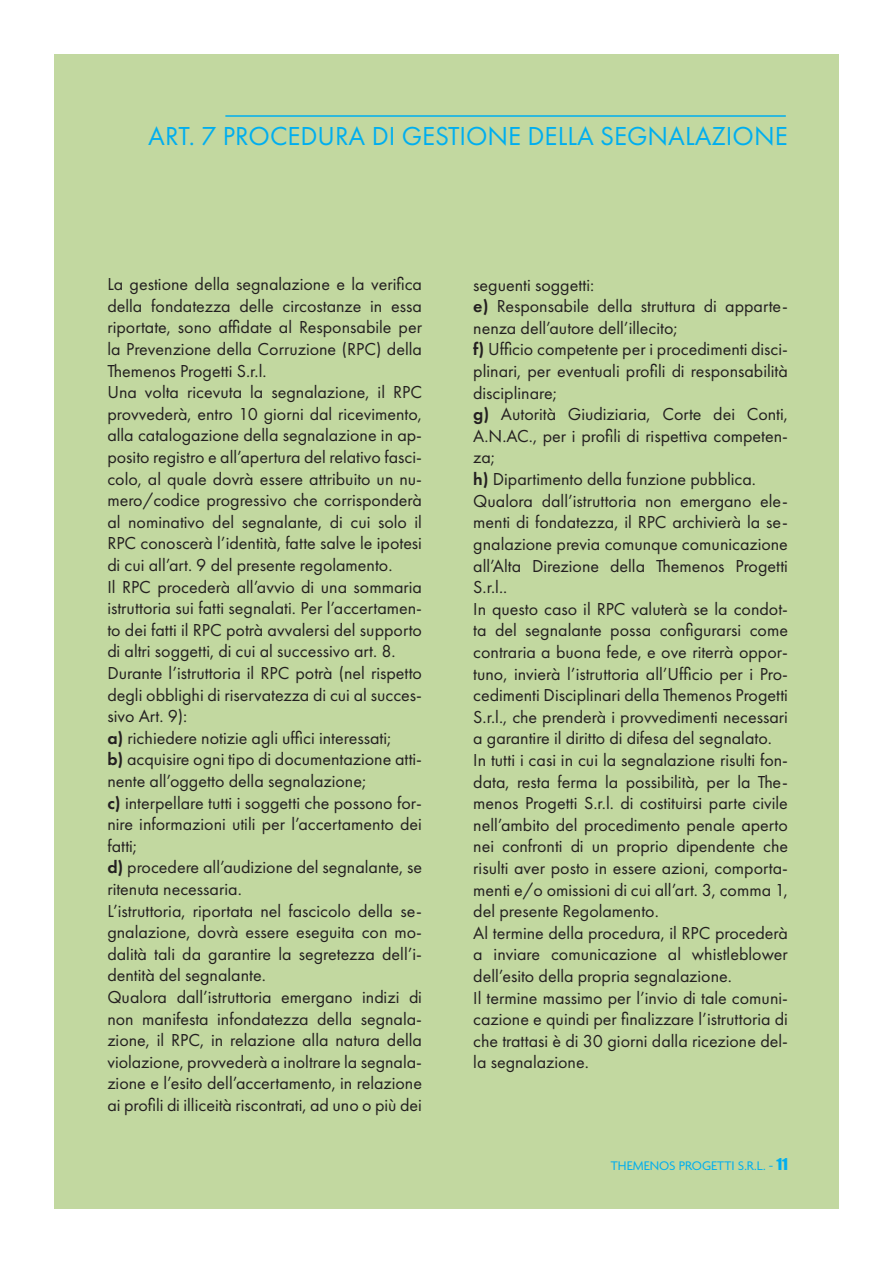
<style>
.page{position:relative;width:893px;height:1263px;background:#fff}
.page>*{position:absolute;margin:0;border:0;box-sizing:border-box;transform-origin:0 0}
.Stile_di_paragrafo_2{font:27px "Futura PT";color:#00aeef}
.t1{font:18px/21.6px "Futura PT";color:#231f20;text-align:justify}
.t2{font:13.5px "Agenda";color:#00aeef}
.s1{font-weight:600}
.s2{font-family:"Impact";font-size:15px}
</style>
<div class="page">
<div style="left:54px;top:54px;width:785px;height:1155px;background:#c2d8a0"></div>
<hr style="left:225px;top:115px;width:561px;height:2px;background:#00aeef">
<p class="Stile_di_paragrafo_2" style="left:148px;top:120px;width:641px">ART. 7 PROCEDURA DI GESTIONE DELLA SEGNALAZIONE</p>
<p class="t1" style="left:107px;top:273px;width:316px">La gestione della segnalazione e la verifica della fondatezza delle circostanze in essa riportate, sono affidate al Responsabile per la Prevenzione della Corruzione (RPC) della Themenos Progetti S.r.l.</p>
<p class="t1" style="left:107px;top:381px;width:316px">Una volta ricevuta la segnalazione, il RPC provvederà, entro 10 giorni dal ricevimento, alla catalogazione della segnalazione in ap&shy;posito registro e all’apertura del relativo fasci&shy;colo, al quale dovrà essere attribuito un nu&shy;mero/codice progressivo che corrisponderà al nominativo del segnalante, di cui solo il RPC conoscerà l’identità, fatte salve le ipotesi di cui all’art. 9 del presente regolamento.</p>
<p class="t1" style="left:107px;top:576px;width:316px">Il RPC procederà all’avvio di una sommaria istruttoria sui fatti segnalati. Per l’accertamen&shy;to dei fatti il RPC potrà avvalersi del supporto di altri soggetti, di cui al successivo art. 8.</p>
<p class="t1" style="left:107px;top:662px;width:316px">Durante l’istruttoria il RPC potrà (nel rispetto degli obblighi di riservatezza di cui al succes&shy;sivo Art. 9):</p>
<p class="t1" style="left:107px;top:727px;width:285px"><span class="s1">a)</span> richiedere notizie agli uffici interessati;</p>
<p class="t1" style="left:107px;top:748px;width:316px"><span class="s1">b)</span> acquisire ogni tipo di documentazione atti&shy;nente all’oggetto della segnalazione;</p>
<p class="t1" style="left:107px;top:792px;width:316px"><span class="s1">c)</span> interpellare tutti i soggetti che possono for&shy;nire informazioni utili per l’accertamento dei fatti;</p>
<p class="t1" style="left:107px;top:856px;width:316px"><span class="s1">d)</span> procedere all’audizione del segnalante, se ritenuta necessaria.</p>
<p class="t1" style="left:107px;top:900px;width:316px">L’istruttoria, riportata nel fascicolo della se&shy;gnalazione, dovrà essere eseguita con mo&shy;dalità tali da garantire la segretezza dell’i&shy;dentità del segnalante.</p>
<p class="t1" style="left:107px;top:986px;width:316px">Qualora dall’istruttoria emergano indizi di non manifesta infondatezza della segnala&shy;zione, il RPC, in relazione alla natura della violazione, provvederà a inoltrare la segnala&shy;zione e l’esito dell’accertamento, in relazione ai profili di illiceità riscontrati, ad uno o più dei</p>
<p class="t1" style="left:473px;top:274px;width:123px">seguenti soggetti:</p>
<p class="t1" style="left:473px;top:295px;width:316px"><span class="s1">e)</span> Responsabile della struttura di apparte&shy;nenza dell’autore dell’illecito;</p>
<p class="t1" style="left:473px;top:339px;width:316px"><span class="s1">f)</span> Ufficio competente per i procedimenti disci&shy;plinari, per eventuali profili di responsabilità disciplinare;</p>
<p class="t1" style="left:473px;top:403px;width:316px"><span class="s1">g)</span> Autorità Giudiziaria, Corte dei Conti, A.N.AC., per i profili di rispettiva competen&shy;za;</p>
<p class="t1" style="left:473px;top:468px;width:284px"><span class="s1">h)</span> Dipartimento della funzione pubblica.</p>
<p class="t1" style="left:473px;top:490px;width:316px">Qualora dall’istruttoria non emergano ele&shy;menti di fondatezza, il RPC archivierà la se&shy;gnalazione previa comunque comunicazione all’Alta Direzione della Themenos Progetti S.r.l..</p>
<p class="t1" style="left:473px;top:598px;width:316px">In questo caso il RPC valuterà se la condot&shy;ta del segnalante possa configurarsi come contraria a buona fede, e ove riterrà oppor&shy;tuno, invierà l’istruttoria all’Ufficio per i Pro&shy;cedimenti Disciplinari della Themenos Progetti S.r.l., che prenderà i provvedimenti necessari a garantire il diritto di difesa del segnalato.</p>
<p class="t1" style="left:473px;top:749px;width:316px">In tutti i casi in cui la segnalazione risulti fon&shy;data, resta ferma la possibilità, per la The&shy;menos Progetti S.r.l. di costituirsi parte civile nell’ambito del procedimento penale aperto nei confronti di un proprio dipendente che risulti aver posto in essere azioni, comporta&shy;menti e/o omissioni di cui all’art. 3, comma 1, del presente Regolamento.</p>
<p class="t1" style="left:473px;top:922px;width:316px">Al termine della procedura, il RPC procederà a inviare comunicazione al whistleblower dell’esito della propria segnalazione.</p>
<p class="t1" style="left:473px;top:987px;width:316px">Il termine massimo per l’invio di tale comuni&shy;cazione e quindi per finalizzare l’istruttoria di che trattasi è di 30 giorni dalla ricezione del&shy;la segnalazione.</p>
<p class="t2" style="left:611px;top:1158px;width:178px">THEMENOS PROGETTI S.R.L. - <span class="s2">11</span></p>
</div>
